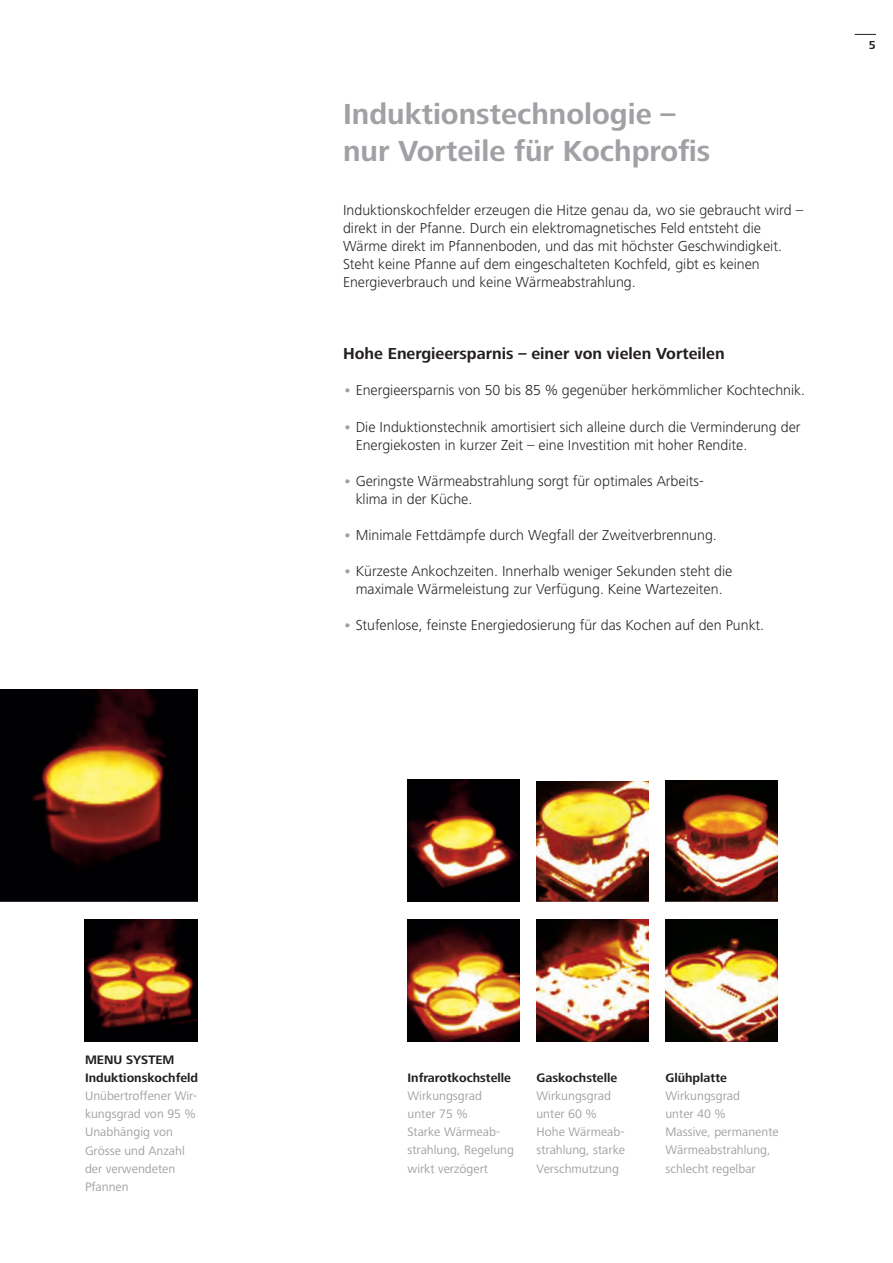
<style>
.page{position:relative;width:893px;height:1263px;background:#fff}
.page>*{position:absolute;margin:0;border:0;box-sizing:border-box;transform-origin:0 0}
.t1{font:700 30px/36.2px "Frutiger Next LT";color:#a1a1a5}
.t2{font:700 16.5px "Frutiger Next LT";color:#231f20}
.t3{font:300 15px/18.1px "Frutiger Next LT";color:#231f20}
.t4{font:12.75px/18px "Frutiger Next LT";color:#a1a1a5}
.t5{font:700 12.75px/18px "Frutiger Next LT";color:#231f20}
.t6{font:700 12px "Frutiger Next LT";color:#231f20}
.s1{font-weight:700;color:#a1a1a5}
</style>
<div class="page">
<img style="left:407px;top:779px;width:112px;height:122px">
<img style="left:536px;top:781px;width:112px;height:120px">
<img style="left:85px;top:919px;width:112px;height:122px">
<img style="left:665px;top:919px;width:112px;height:123px">
<img style="left:407px;top:920px;width:112px;height:122px">
<img style="left:536px;top:920px;width:112px;height:121px">
<img style="left:665px;top:781px;width:112px;height:120px">
<img style="left:0;top:690px;width:197px;height:211px">
<svg style="left:855px;top:34px;width:21px;height:1px"></svg>
<h1 class="t1" style="left:343px;top:96px;width:369px">Induktionstechnologie – nur Vorteile für Kochprofis</h1>
<p class="t3" style="left:343px;top:201px;width:462px">Induktionskochfelder erzeugen die Hitze genau da, wo sie gebraucht wird – direkt in der Pfanne. Durch ein elektromagnetisches Feld entsteht die Wärme direkt im Pfannenboden, und das mit höchster Geschwindigkeit.<br>Steht keine Pfanne auf dem eingeschalteten Kochfeld, gibt es keinen Energieverbrauch und keine Wärmeabstrahlung.</p>
<p class="t2" style="left:343px;top:345px;width:383px">Hohe Energieersparnis – einer von vielen Vorteilen</p>
<p class="t3" style="left:343px;top:381px;width:463px"><span class="s1">•</span> Energieersparnis von 50 bis 85 % gegenüber herkömmlicher Kochtechnik.</p>
<p class="t3" style="left:356px;top:418px;width:446px;text-indent:-13px"><span class="s1">•</span> Die Induktionstechnik amortisiert sich alleine durch die Verminderung der<br>Energiekosten in kurzer Zeit – eine Investition mit hoher Rendite.</p>
<p class="t3" style="left:356px;top:472px;width:350px;text-indent:-13px"><span class="s1">•</span> Geringste Wärmeabstrahlung sorgt für optimales Arbeits&shy;klima in der Küche.</p>
<p class="t3" style="left:343px;top:526px;width:375px"><span class="s1">•</span> Minimale Fettdämpfe durch Wegfall der Zweitverbrennung.</p>
<p class="t3" style="left:343px;top:562px;width:391px;text-align:center"><span class="s1">•</span> Kürzeste Ankochzeiten. Innerhalb weniger Sekunden steht die maximale Wärmeleistung zur Verfügung. Keine Wartezeiten.</p>
<p class="t3" style="left:343px;top:616px;width:423px"><span class="s1">•</span> Stufenlose, feinste Energiedosierung für das Kochen auf den Punkt.</p>
<p class="t6" style="left:869px;top:38px;width:9px">5</p>
<p class="t5" style="left:85px;top:1051px;width:115px">MENU SYSTEM<br>Induktionskochfeld</p>
<p class="t4" style="left:85px;top:1087px;width:114px">Unübertroffener Wir&shy;kungsgrad von 95 %<br>Unabhängig von<br>Grösse und Anzahl der verwendeten<br>Pfannen</p>
<p class="t5" style="left:407px;top:1069px;width:105px">Infrarotkochstelle</p>
<p class="t4" style="left:407px;top:1087px;width:108px">Wirkungsgrad<br>unter 75 %<br>Starke Wärmeab&shy;strahlung, Regelung wirkt verzögert</p>
<p class="t5" style="left:536px;top:1069px;width:82px">Gaskochstelle</p>
<p class="t4" style="left:536px;top:1087px;width:90px">Wirkungsgrad unter 60 %<br>Hohe Wärmeab&shy;strahlung, starke<br>Verschmutzung</p>
<p class="t5" style="left:665px;top:1069px;width:63px">Glühplatte</p>
<p class="t4" style="left:665px;top:1087px;width:115px">Wirkungsgrad<br>unter 40 %<br>Massive, permanente<br>Wärmeabstrahlung, schlecht regelbar</p>
</div>
